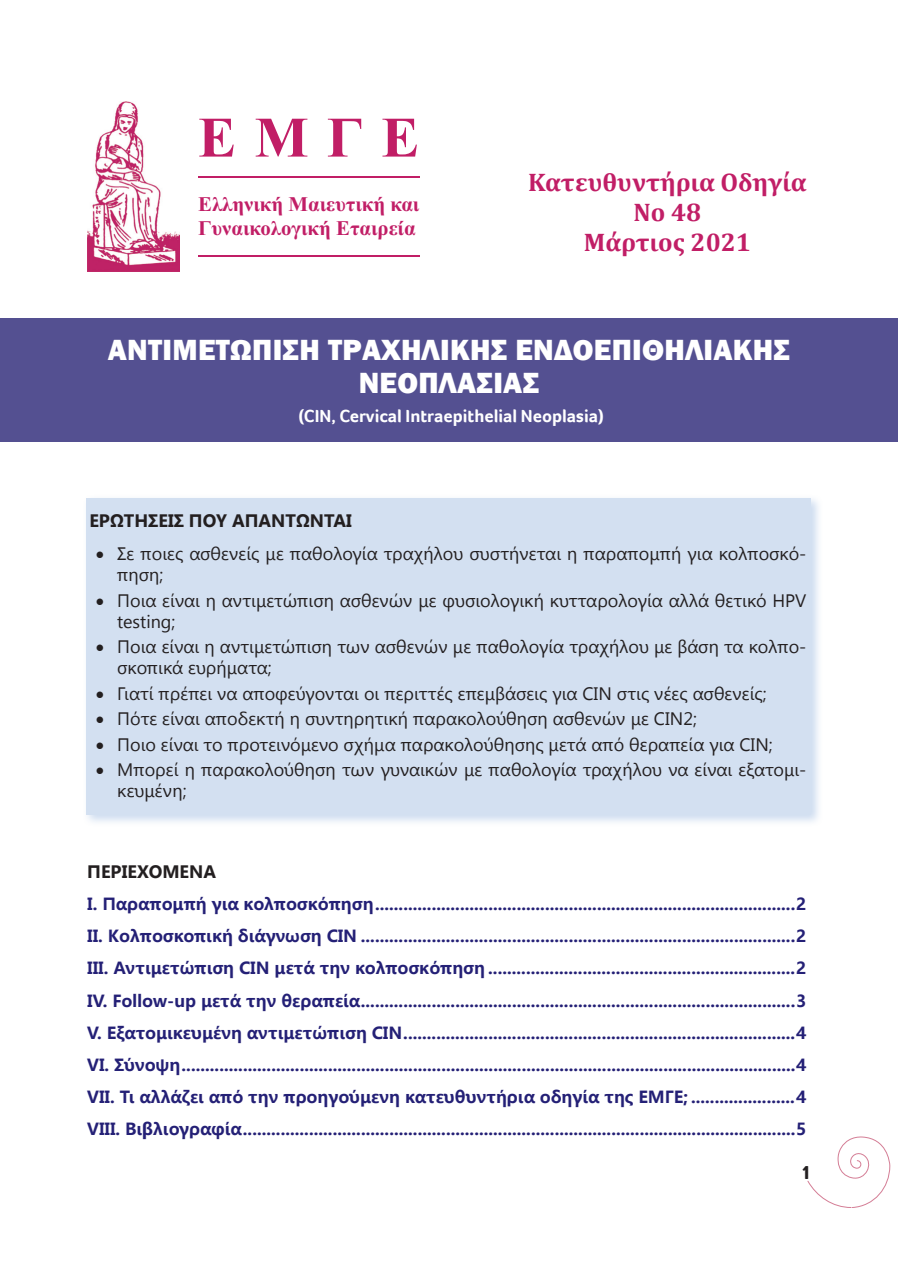
<style>
.page{position:relative;width:898px;height:1268px;background:#fff}
.page>*{position:absolute;margin:0;border:0;box-sizing:border-box;transform-origin:0 0}
.t1{font:700 57px "Times New Roman";color:#c11e66}
.κεφαλίδα{font:800 30px/33px "Franklin Gothic";letter-spacing:.01em;color:#fff;text-align:center}
.Βασικό{font:700 25.5px "Cambria";color:#c11e66}
.t2{font:700 20.7px/24.9px "Times New Roman";color:#c11e66}
.t3{font:18px/21px "Segoe UI";color:#231f20}
.Βασικό-2{font:700 18px "Foco";color:#fff}
.Βασικό-3{font:700 18px "Segoe UI";color:#231f20}
.Μικροί_Τίτλοι{font:18px "Cf Block Condensed";color:#231f20}
.t4{font:700 16.5px "Microsoft Ya Hei UI";color:#242076}
</style>
<div class="page">
<div style="left:83px;top:494px;width:740px;height:333px;background:#9ab8e0;opacity:.5"></div>
<div style="left:86px;top:498px;width:725px;height:316px;background:#d3e0f1"></div>
<svg style="left:807px;top:1136px;width:82px;height:71px"></svg>
<img style="left:87px;top:102px;width:93px;height:169px">
<hr style="left:198px;top:176px;width:221px;height:2px;background:#c11e66">
<hr style="left:198px;top:255px;width:221px;height:2px;background:#c11e66">
<div style="left:0;top:317px;width:897px;height:124px;background:#545091"></div>
<p class="t1" style="left:198px;top:98px;width:223px">ΕΜΓΕ</p>
<p class="t2" style="left:198px;top:190px;width:223px">Ελληνική Μαιευτική και<br>Γυναικολογική Εταιρεία</p>
<p class="Βασικό" style="left:528px;top:167px;width:280px">Κατευθυντήρια Οδηγία</p>
<p class="Βασικό" style="left:633px;top:197px;width:69px">No 48</p>
<p class="Βασικό" style="left:583px;top:227px;width:169px">Μάρτιος 2021</p>
<p class="κεφαλίδα" style="left:108px;top:333px;width:683px">ΑΝΤΙΜΕΤΏΠΙΣΗ ΤΡΑΧΗΛΙΚΉΣ ΕΝΔΟΕΠΙΘΗΛΙΑΚΉΣ<br>ΝΕΟΠΛΑΣΊΑΣ</p>
<p class="Βασικό-2" style="left:298px;top:404px;width:307px">(CIN, Cervical Intraepithelial Neoplasia)</p>
<p class="Βασικό-3" style="left:89px;top:507px;width:264px">ΕΡΩΤΗΣΕΙΣ ΠΟΥ ΑΠΑΝΤΩΝΤΑΙ</p>
<p class="t3" style="left:117px;top:542px;width:690px;text-indent:-21px">• Σε ποιες ασθενείς με παθολογία τραχήλου συστήνεται η παραπομπή για κολποσκό&shy;πηση;</p>
<p class="t3" style="left:117px;top:588px;width:690px;text-indent:-21px">• Ποια είναι η αντιμετώπιση ασθενών με φυσιολογική κυτταρολογία αλλά θετικό HPV testing;</p>
<p class="t3" style="left:117px;top:635px;width:690px;text-indent:-21px">• Ποια είναι η αντιμετώπιση των ασθενών με παθολογία τραχήλου με βάση τα κολπο&shy;σκοπικά ευρήματα;</p>
<p class="t3" style="left:96px;top:681px;width:672px">• Γιατί πρέπει να αποφεύγονται οι περιττές επεμβάσεις για CIN στις νέες ασθενείς;</p>
<p class="t3" style="left:96px;top:707px;width:602px">• Πότε είναι αποδεκτή η συντηρητική παρακολούθηση ασθενών με CIN2;</p>
<p class="t3" style="left:96px;top:732px;width:678px">• Ποιο είναι το προτεινόμενο σχήμα παρακολούθησης μετά από θεραπεία για CIN;</p>
<p class="t3" style="left:117px;top:758px;width:690px;text-indent:-21px">• Μπορεί η παρακολούθηση των γυναικών με παθολογία τραχήλου να είναι εξατομι&shy;κευμένη;</p>
<p class="Βασικό-3" style="left:87px;top:859px;width:130px">ΠΕΡΙΕΧΟΜΕΝΑ</p>
<p class="t4" style="left:87px;top:892px;width:720px">Ι. Παραπομπή για κολποσκόπηση.........................................................................................2</p>
<p class="t4" style="left:87px;top:924px;width:720px">ΙΙ. Κολποσκοπική διάγνωση CIN ............................................................................................2</p>
<p class="t4" style="left:87px;top:956px;width:720px">III. Αντιμετώπιση CIN μετά την κολποσκόπηση .................................................................2</p>
<p class="t4" style="left:87px;top:988px;width:720px">IV. Follow-up μετά την θεραπεία............................................................................................3</p>
<p class="t4" style="left:87px;top:1020px;width:720px">V. Εξατομικευμένη αντιμετώπιση CIN...................................................................................4</p>
<p class="t4" style="left:87px;top:1052px;width:720px">VI. Σύνοψη..................................................................................................................................4</p>
<p class="t4" style="left:87px;top:1084px;width:720px">VII. Τι αλλάζει από την προηγούμενη κατευθυντήρια οδηγία της ΕΜΓΕ; ......................4</p>
<p class="t4" style="left:87px;top:1116px;width:720px">VIII. Βιβλιογραφία.....................................................................................................................5</p>
<p class="Μικροί_Τίτλοι" style="left:801px;top:1162px;width:10px">1</p>
</div>
